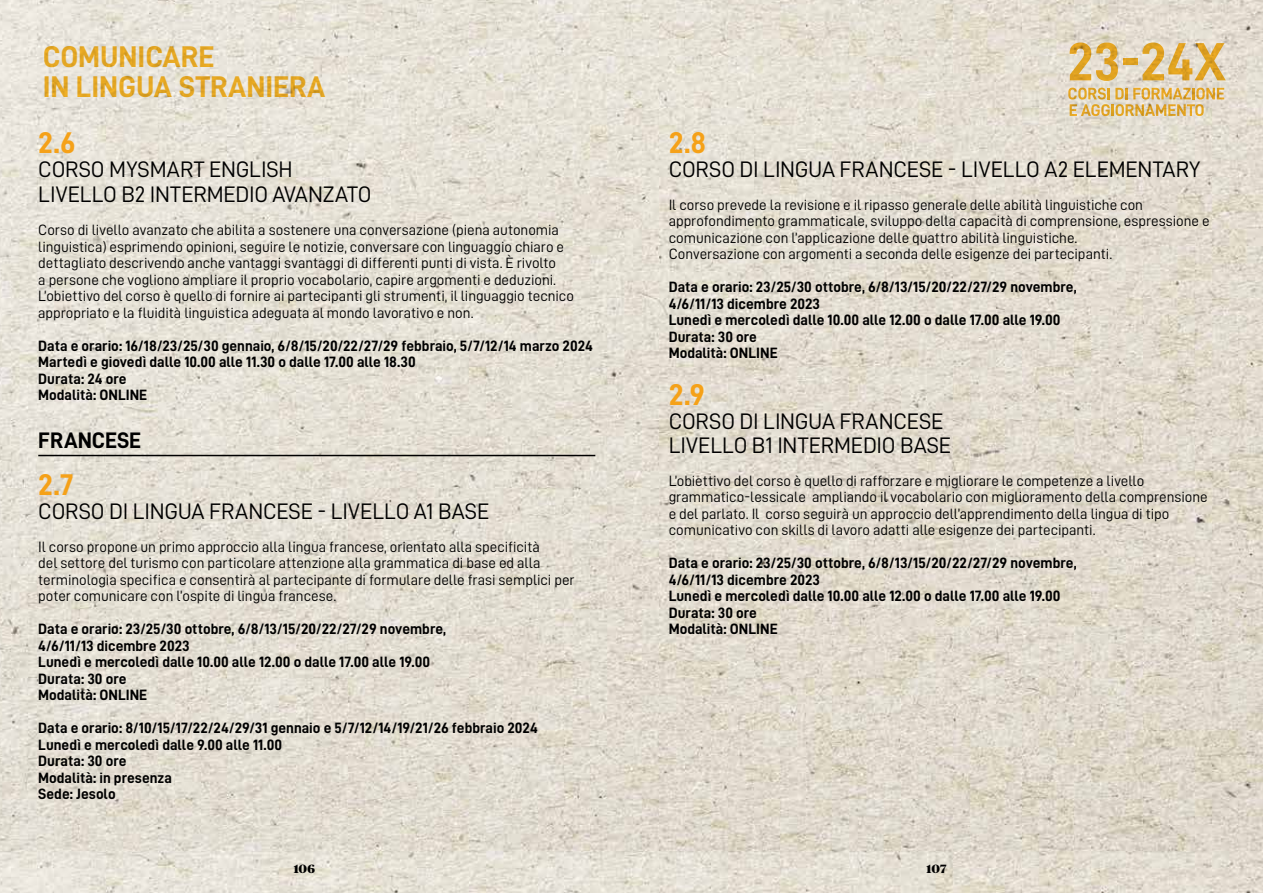
<style>
.page{position:relative;width:1263px;height:893px;background:#fff}
.page>*{position:absolute;margin:0;border:0;box-sizing:border-box;transform-origin:0 0}
.t1{font:30px/30px "D DIN Bold";color:#faba29}
.t2{font:30px "D DIN Bold";color:#f5a118}
.t3{font:22.5px/25.5px "D DIN";letter-spacing:-.01em;color:#000}
.t4{font:22.5px "D DIN Bold";letter-spacing:-.005em;color:#000}
.t5{font:15px/16.5px "D DIN";letter-spacing:-.005em;color:#000}
.t6{font:15px/16.5px "D DIN Bold";color:#000}
.t7{font:900 12px "Publico";letter-spacing:-.005em;color:#000}
</style>
<div class="page">
<img style="left:0;top:0;width:1263px;height:893px">
<hr style="left:38px;top:455px;width:557px;height:1px;background:#000">
<svg style="left:1068px;top:88px;width:156px;height:28px;background:#e1c58c"></svg>
<svg style="left:1070px;top:43px;width:48px;height:38px;background:#e0be78"></svg>
<div style="left:1123px;top:59px;width:15px;height:6px;background:#dfa322"></div>
<svg style="left:1142px;top:43px;width:84px;height:37px;background:#e1c181"></svg>
<h1 class="t1" style="left:43px;top:42px;width:284px">COMUNICARE<br>IN LINGUA STRANIERA</h1>
<h1 class="t2" style="left:38px;top:126px;width:39px">2.6</h1>
<h2 class="t3" style="left:38px;top:156px;width:335px">CORSO MYSMART ENGLISH<br>LIVELLO B2 INTERMEDIO AVANZATO</h2>
<p class="t5" style="left:38px;top:221px;width:537px">Corso di livello avanzato che abilita a sostenere una conversazione (piena autonomia linguistica) esprimendo opinioni, seguire le notizie, conversare con linguaggio chiaro e dettagliato descrivendo anche vantaggi svantaggi di differenti punti di vista. È rivolto<br>a persone che vogliono ampliare il proprio vocabolario, capire argomenti e deduzioni.<br>L’obiettivo del corso è quello di fornire ai partecipanti gli strumenti, il linguaggio tecnico appropriato e la fluidità linguistica adeguata al mondo lavorativo e non.</p>
<p class="t6" style="left:38px;top:337px;width:556px">Data e orario: 16/18/23/25/30 gennaio, 6/8/15/20/22/27/29 febbraio, 5/7/12/14 marzo 2024<br>Martedì e giovedì dalle 10.00 alle 11.30 o dalle 17.00 alle 18.30<br>Durata: 24 ore<br>Modalità: ONLINE</p>
<h2 class="t4" style="left:38px;top:428px;width:104px">FRANCESE</h2>
<h1 class="t2" style="left:38px;top:468px;width:37px">2.7</h1>
<h2 class="t3" style="left:38px;top:498px;width:453px">CORSO DI LINGUA FRANCESE - LIVELLO A1 BASE</h2>
<p class="t5" style="left:38px;top:538px;width:538px">Il corso propone un primo approccio alla lingua francese, orientato alla specificità<br>del settore del turismo con particolare attenzione alla grammatica di base ed alla terminologia specifica e consentirà al partecipante di formulare delle frasi semplici per poter comunicare con l’ospite di lingua francese.</p>
<p class="t6" style="left:38px;top:620px;width:409px">Data e orario: 23/25/30 ottobre, 6/8/13/15/20/22/27/29 novembre, 4/6/11/13 dicembre 2023<br>Lunedì e mercoledì dalle 10.00 alle 12.00 o dalle 17.00 alle 19.00<br>Durata: 30 ore<br>Modalità: ONLINE</p>
<p class="t6" style="left:38px;top:719px;width:501px">Data e orario: 8/10/15/17/22/24/29/31 gennaio e 5/7/12/14/19/21/26 febbraio 2024<br>Lunedì e mercoledì dalle 9.00 alle 11.00<br>Durata: 30 ore<br>Modalità: in presenza<br>Sede: Jesolo</p>
<p class="t7" style="left:294px;top:862px;width:23px">106</p>
<h1 class="t2" style="left:669px;top:126px;width:39px">2.8</h1>
<h2 class="t3" style="left:669px;top:156px;width:533px">CORSO DI LINGUA FRANCESE - LIVELLO A2 ELEMENTARY</h2>
<p class="t5" style="left:669px;top:196px;width:542px">Il corso prevede la revisione e il ripasso generale delle abilità linguistiche con approfondimento grammaticale, sviluppo della capacità di comprensione, espressione e comunicazione con l’applicazione delle quattro abilità linguistiche.<br>Conversazione con argomenti a seconda delle esigenze dei partecipanti.</p>
<p class="t6" style="left:669px;top:278px;width:409px">Data e orario: 23/25/30 ottobre, 6/8/13/15/20/22/27/29 novembre, 4/6/11/13 dicembre 2023<br>Lunedì e mercoledì dalle 10.00 alle 12.00 o dalle 17.00 alle 19.00<br>Durata: 30 ore<br>Modalità: ONLINE</p>
<h1 class="t2" style="left:669px;top:378px;width:38px">2.9</h1>
<h2 class="t3" style="left:669px;top:408px;width:284px;line-height:24px">CORSO DI LINGUA FRANCESE<br>LIVELLO B1 INTERMEDIO BASE</h2>
<p class="t5" style="left:669px;top:472px;width:540px">L’obiettivo del corso è quello di rafforzare e migliorare le competenze a livello grammatico-lessicale ampliando il vocabolario con miglioramento della comprensione e del parlato. Il corso seguirà un approccio dell’apprendimento della lingua di tipo comunicativo con skills di lavoro adatti alle esigenze dei partecipanti.</p>
<p class="t6" style="left:669px;top:554px;width:409px">Data e orario: 23/25/30 ottobre, 6/8/13/15/20/22/27/29 novembre, 4/6/11/13 dicembre 2023<br>Lunedì e mercoledì dalle 10.00 alle 12.00 o dalle 17.00 alle 19.00<br>Durata: 30 ore<br>Modalità: ONLINE</p>
<p class="t7" style="left:926px;top:862px;width:21px">107</p>
</div>
